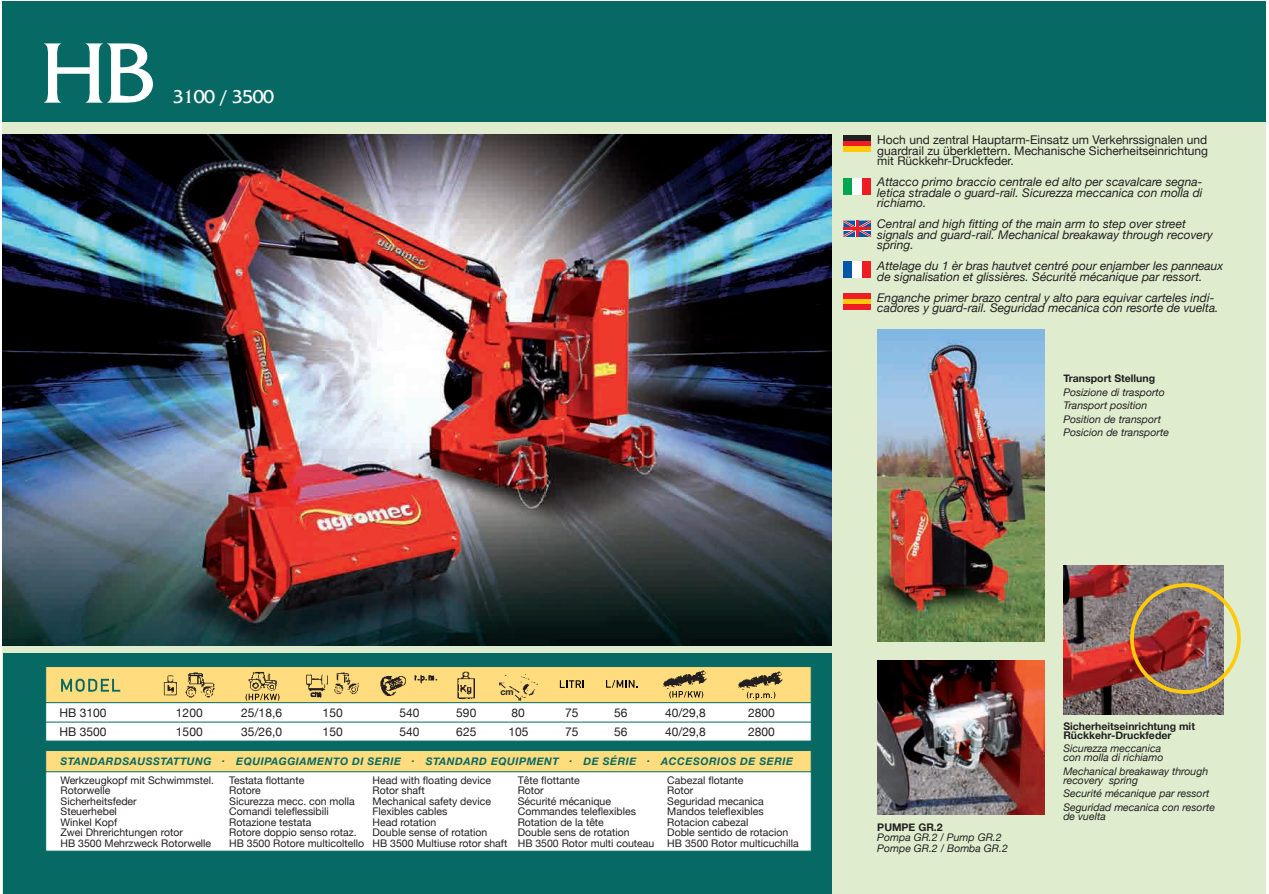
<style>
.page{position:relative;width:1269px;height:894px;background:#fff}
.page>*{position:absolute;margin:0;border:0;box-sizing:border-box;transform-origin:0 0}
.t1{font:90px "Friz Quadrata";color:#fff}
.t2{font:19.5px "Friz Quadrata";letter-spacing:-.025em;color:#fff}
.t3{font:italic 12px/10.5px "Helvetica Neue";color:#231f20}
.t4{font:12px/10.5px "Helvetica Neue";color:#231f20;text-align:justify}
.t5{font:10.5px/10.5px "Helvetica Neue";color:#231f20}
.t6{font:italic 10.5px/13.5px "Helvetica Neue";color:#231f20}
.t7{font:italic 700 10.5px "Helvetica Neue";letter-spacing:.05em;color:#066964}
.t8{font:700 10.5px/9px "Helvetica Neue";color:#231f20}
.t9{font:700 9px "Helvetica Neue";color:#231f20}
</style>
<div class="page">
<div style="left:3px;top:1px;width:1263px;height:893px;background:#dfedce"></div>
<div style="left:3px;top:652px;width:828px;height:242px;background:#066964"></div>
<div style="left:45px;top:671px;width:766px;height:70px;background:#fff"></div>
<div style="left:45px;top:760px;width:766px;height:91px;background:#fff"></div>
<div style="left:3px;top:1px;width:1263px;height:120px;background:#066964"></div>
<img style="left:3px;top:135px;width:828px;height:510px">
<div style="left:45px;top:666px;width:766px;height:37px;background:#ffdc7e;border:1px solid #066964"></div>
<div style="left:45px;top:750px;width:766px;height:22px;background:#ffdc7e;border:1px solid #066964"></div>
<svg style="left:61px;top:678px;width:59px;height:14px"></svg>
<svg style="left:560px;top:680px;width:24px;height:8px"></svg>
<svg style="left:606px;top:680px;width:32px;height:8px"></svg>
<img style="left:306px;top:672px;width:53px;height:26px">
<img style="left:163px;top:672px;width:52px;height:26px">
<img style="left:380px;top:675px;width:58px;height:21px">
<img style="left:457px;top:671px;width:17px;height:27px">
<img style="left:663px;top:670px;width:44px;height:19px">
<svg style="left:669px;top:691px;width:34px;height:7px"></svg>
<img style="left:738px;top:671px;width:45px;height:23px">
<svg style="left:747px;top:691px;width:28px;height:9px"></svg>
<img style="left:248px;top:671px;width:29px;height:21px">
<svg style="left:246px;top:693px;width:33px;height:8px"></svg>
<hr style="left:46px;top:722px;width:765px;height:1px;background:#066964">
<img style="left:504px;top:674px;width:34px;height:23px">
<svg style="left:499px;top:682px;width:7px;height:7px"></svg>
<svg style="left:514px;top:694px;width:7px;height:7px"></svg>
<img style="left:1063px;top:565px;width:160px;height:150px">
<img style="left:877px;top:661px;width:167px;height:154px">
<img style="left:877px;top:329px;width:167px;height:312px">
<div style="left:843px;top:178px;width:9px;height:17px;background:#00a54f"></div>
<div style="left:862px;top:178px;width:9px;height:17px;background:#ee1d23"></div>
<div style="left:852px;top:178px;width:10px;height:17px;background:#fff"></div>
<div style="left:843px;top:261px;width:9px;height:16px;background:#0157a8"></div>
<div style="left:862px;top:261px;width:9px;height:16px;background:#ee1d23"></div>
<div style="left:852px;top:261px;width:10px;height:16px;background:#fff"></div>
<div style="left:843px;top:135px;width:28px;height:6px;background:#231f20"></div>
<div style="left:843px;top:141px;width:28px;height:5px;background:#ee1d23"></div>
<div style="left:843px;top:146px;width:28px;height:6px;background:#feca0a"></div>
<div style="left:843px;top:294px;width:28px;height:5px;background:#ee1d23"></div>
<div style="left:843px;top:299px;width:28px;height:5px;background:#feca0a"></div>
<div style="left:843px;top:304px;width:28px;height:6px;background:#ee1d23"></div>
<svg style="left:843px;top:221px;width:28px;height:16px"></svg>
<hr style="left:843px;top:227px;width:28px;height:3px;background:#ee1d23">
<div style="left:1130px;top:583px;width:111px;height:111px;border:4px solid #feca0a;border-radius:50%"></div>
<h1 class="t1" style="left:41px;top:23px;width:116px">HB</h1>
<h2 class="t2" style="left:173px;top:86px;width:103px">3100 / 3500</h2>
<p class="t4" style="left:877px;top:134px;width:332px">Hoch und zentral Hauptarm-Einsatz um Verkehrssignalen und guardrail zu überklettern. Mechanische Sicherheitseinrichtung mit Rückkehr-Druckfeder.</p>
<p class="t3" style="left:877px;top:176px;width:327px;text-align:justify">Attacco primo braccio centrale ed alto per scavalcare segna&shy;letica stradale o guard-rail. Sicurezza meccanica con molla di richiamo.</p>
<p class="t3" style="left:877px;top:218px;width:337px">Central and high fitting of the main arm to step over street signals and guard-rail. Mechanical breakaway through recovery spring.</p>
<p class="t3" style="left:877px;top:260px;width:347px">Attelage du 1 èr bras hautvet centré pour enjamber les panneaux de signalisation et glissières. Sécurité mécanique par ressort.</p>
<p class="t3" style="left:877px;top:292px;width:343px">Enganche primer brazo central y alto para equivar carteles indi&shy;cadores y guard-rail. Seguridad mecanica con resorte de vuelta.</p>
<p class="t8" style="left:1063px;top:374px;width:93px">Transport Stellung</p>
<p class="t6" style="left:1063px;top:385px;width:107px">Posizione di trasporto<br>Transport position<br>Position de transport<br>Posicion de transporte</p>
<p class="t4" style="left:59px;top:707px;width:48px">HB 3100</p>
<p class="t9" style="left:500px;top:686px;width:15px">cm</p>
<p class="t4" style="left:176px;top:707px;width:28px">1200</p>
<p class="t4" style="left:241px;top:707px;width:42px">25/18,6</p>
<p class="t4" style="left:323px;top:707px;width:22px">150</p>
<p class="t4" style="left:400px;top:707px;width:22px">540</p>
<p class="t4" style="left:456px;top:707px;width:22px">590</p>
<p class="t4" style="left:512px;top:707px;width:15px">80</p>
<p class="t4" style="left:565px;top:707px;width:15px">75</p>
<p class="t4" style="left:614px;top:707px;width:15px">56</p>
<p class="t4" style="left:665px;top:707px;width:42px">40/29,8</p>
<p class="t4" style="left:748px;top:707px;width:28px">2800</p>
<p class="t4" style="left:59px;top:726px;width:48px">HB 3500</p>
<p class="t4" style="left:176px;top:726px;width:28px">1500</p>
<p class="t4" style="left:241px;top:726px;width:42px">35/26,0</p>
<p class="t4" style="left:323px;top:726px;width:22px">150</p>
<p class="t4" style="left:400px;top:726px;width:22px">540</p>
<p class="t4" style="left:456px;top:726px;width:22px">625</p>
<p class="t4" style="left:508px;top:726px;width:22px">105</p>
<p class="t4" style="left:565px;top:726px;width:15px">75</p>
<p class="t4" style="left:614px;top:726px;width:15px">56</p>
<p class="t4" style="left:665px;top:726px;width:42px">40/29,8</p>
<p class="t4" style="left:748px;top:726px;width:28px">2800</p>
<p class="t7" style="left:61px;top:754px;width:734px">STANDARDSAUSSTATTUNG . EQUIPAGGIAMENTO DI SERIE . STANDARD EQUIPMENT . DE SÉRIE . ACCESORIOS DE SERIE</p>
<p class="t5" style="left:61px;top:774px;width:155px">Werkzeugkopf mit Schwimmstel.<br>Rotorwelle<br>Sicherheitsfeder<br>Steuerhebel<br>Winkel Kopf<br>Zwei Dhrerichtungen rotor<br>HB 3500 Mehrzweck Rotorwelle</p>
<p class="t5" style="left:229px;top:774px;width:136px">Testata flottante<br>Rotore<br>Sicurezza mecc. con molla<br>Comandi teleflessibili<br>Rotazione testata<br>Rotore doppio senso rotaz.<br>HB 3500 Rotore multicoltello</p>
<p class="t5" style="left:372px;top:774px;width:136px">Head with floating device<br>Rotor shaft<br>Mechanical safety device<br>Flexibles cables<br>Head rotation<br>Double sense of rotation<br>HB 3500 Multiuse rotor shaft</p>
<p class="t5" style="left:518px;top:775px;width:138px">Tête flottante<br>Rotor<br>Sécurité mécanique<br>Commandes teleflexibles<br>Rotation de la tête<br>Double sens de rotation<br>HB 3500 Rotor multi couteau</p>
<p class="t5" style="left:667px;top:775px;width:133px">Cabezal flotante<br>Rotor<br>Seguridad mecanica<br>Mandos teleflexibles<br>Rotacion cabezal<br>Doble sentido de rotacion<br>HB 3500 Rotor multicuchilla</p>
<p class="t8" style="left:877px;top:822px;width:67px">PUMPE GR.2</p>
<p class="t6" style="left:877px;top:832px;width:132px;line-height:10.5px">Pompa GR.2 / Pump GR.2<br>Pompe GR.2 / Bomba GR.2</p>
<p class="t8" style="left:1063px;top:721px;width:133px">Sicherheitseinrichtung mit<br>Rückkehr-Druckfeder</p>
<p class="t6" style="left:1063px;top:744px;width:101px;line-height:9px">Sicurezza meccanica con molla di richiamo</p>
<p class="t6" style="left:1063px;top:766px;width:146px;line-height:9px">Mechanical breakaway through recovery spring</p>
<p class="t6" style="left:1063px;top:786px;width:153px">Securité mécanique par ressort<br>Seguridad mecanica con resorte</p>
<p class="t6" style="left:1063px;top:809px;width:44px">de vuelta</p>
</div>
